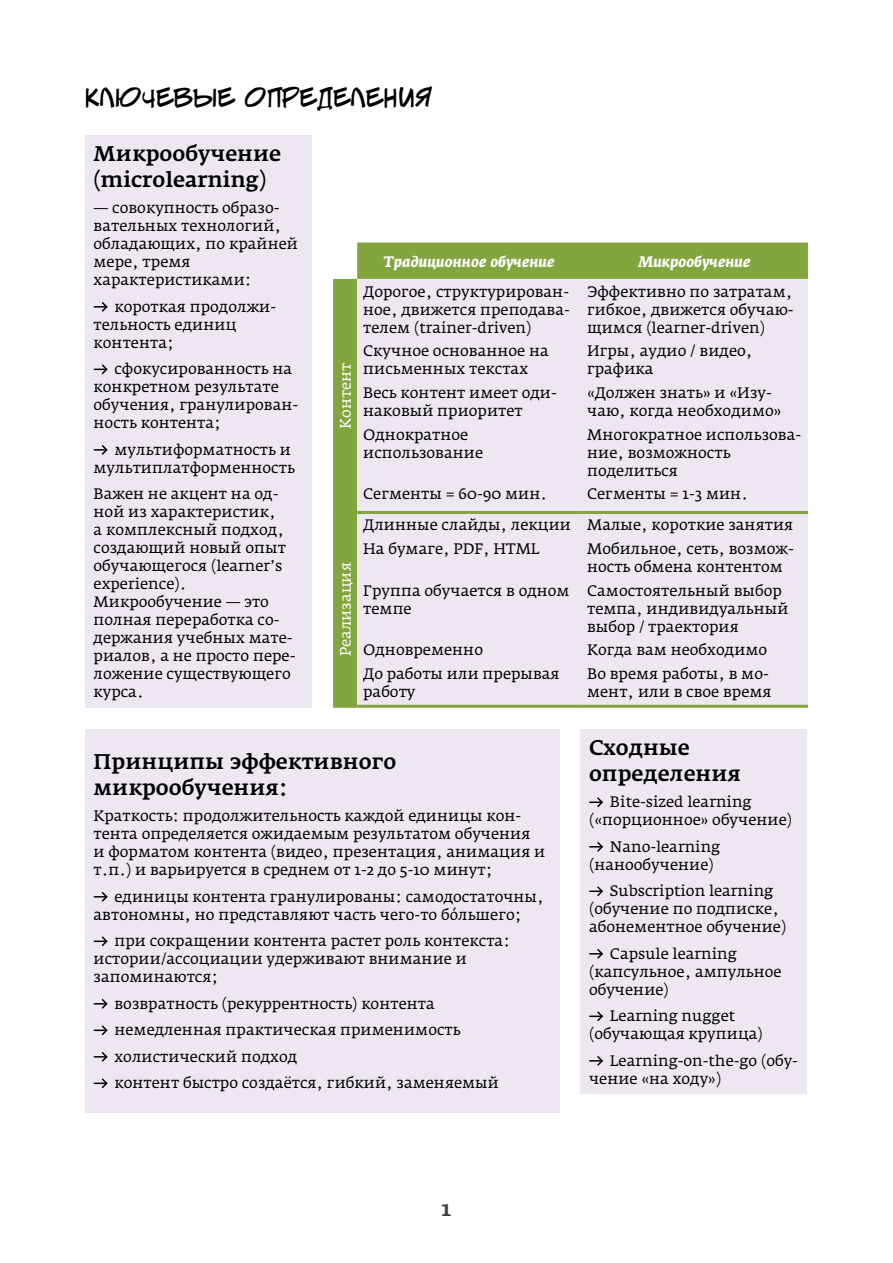
<style>
.page{position:relative;width:893px;height:1263px;background:#fff}
.page>*{position:absolute;margin:0;border:0;box-sizing:border-box;transform-origin:0 0}
.t1{font:24px "BOM Gcom Jeff Campbell";letter-spacing:.01em;color:#000}
.t2{font:500 21px/25.2px "Fedra Serif A Pro";color:#000}
.t3{font:500 21px "Fedra Serif A Pro";color:#3b4044}
.t4{font:15px/18px "Fedra Serif A Pro";color:#000}
.t5{font:italic 700 15px "Fedra Serif A Pro";color:#fff}
.t6{font:15px "Fedra Serif A Pro";color:#fff}
</style>
<div class="page">
<div style="left:85px;top:135px;width:227px;height:572px;background:#ede7f1"></div>
<svg style="left:94px;top:302px;width:14px;height:10px"></svg>
<svg style="left:94px;top:364px;width:14px;height:11px"></svg>
<svg style="left:94px;top:445px;width:14px;height:10px"></svg>
<div style="left:580px;top:729px;width:227px;height:365px;background:#ede7f1"></div>
<svg style="left:590px;top:797px;width:13px;height:10px"></svg>
<svg style="left:590px;top:842px;width:13px;height:10px"></svg>
<svg style="left:590px;top:886px;width:13px;height:10px"></svg>
<svg style="left:590px;top:949px;width:13px;height:10px"></svg>
<svg style="left:590px;top:1011px;width:13px;height:10px"></svg>
<svg style="left:590px;top:1056px;width:13px;height:10px"></svg>
<div style="left:85px;top:729px;width:475px;height:383px;background:#ede7f1"></div>
<svg style="left:94px;top:892px;width:14px;height:10px"></svg>
<svg style="left:94px;top:936px;width:14px;height:11px"></svg>
<svg style="left:94px;top:999px;width:14px;height:10px"></svg>
<svg style="left:94px;top:1025px;width:14px;height:11px"></svg>
<svg style="left:94px;top:1052px;width:14px;height:10px"></svg>
<svg style="left:94px;top:1078px;width:14px;height:11px"></svg>
<svg style="left:333px;top:243px;width:475px;height:462px;background:#87a845"></svg>
<div style="left:357px;top:279px;width:451px;height:426px;background:#ede7f1"></div>
<hr style="left:333px;top:511px;width:24px;height:3px;background:#82a53e">
<hr style="left:357px;top:705px;width:224px;height:3px;background:#82a53e">
<hr style="left:581px;top:705px;width:227px;height:3px;background:#82a53e">
<hr style="left:333px;top:705px;width:24px;height:3px;background:#82a53e">
<hr style="left:357px;top:511px;width:224px;height:3px;background:#82a53e">
<hr style="left:581px;top:511px;width:227px;height:3px;background:#82a53e">
<h1 class="t1" style="left:85px;top:83px;width:349px">Ключевые определения</h1>
<h2 class="t2" style="left:94px;top:141px;width:189px">Микрообучение (microlearning)</h2>
<p class="t4" style="left:94px;top:199px;width:206px">— совокупность образо&shy;вательных технологий, обладающих, по крайней мере, тремя характеристиками:</p>
<p class="t4" style="left:94px;top:297px;width:184px;text-indent:21px">короткая продолжи&shy;тельность единиц контента;</p>
<p class="t4" style="left:94px;top:360px;width:206px;text-indent:21px">сфокусированность на конкретном результате обучения, гранулирован&shy;ность контента;</p>
<p class="t4" style="left:94px;top:440px;width:203px;text-align:right">мультиформатность и мультиплатформенность</p>
<p class="t4" style="left:94px;top:485px;width:203px">Важен не акцент на од&shy;ной из характеристик,<br>а комплексный подход, создающий новый опыт обучающегося (learner’s experience).<br>Микрообучение — это полная переработка со&shy;держания учебных мате&shy;риалов, а не просто пере&shy;ложение существующего курса.</p>
<p class="t6" style="left:336px;top:429px;width:68px;rotate:-90deg">Контент</p>
<p class="t6" style="left:336px;top:656px;width:96px;rotate:-90deg">Реализация</p>
<p class="t5" style="left:384px;top:252px;width:172px">Традиционное обучение</p>
<p class="t5" style="left:638px;top:252px;width:114px">Микрообучение</p>
<p class="t4" style="left:363px;top:282px;width:208px;text-align:justify">Дорогое, структурирован&shy;ное, движется преподава&shy;телем (trainer-driven)</p>
<p class="t4" style="left:587px;top:282px;width:208px;text-align:justify">Эффективно по затратам, гибкое, движется обучаю&shy;щимся (learner-driven)</p>
<p class="t4" style="left:363px;top:342px;width:187px">Скучное основанное на письменных текстах</p>
<p class="t4" style="left:587px;top:342px;width:167px">Игры, аудио / видео, графика</p>
<p class="t4" style="left:363px;top:384px;width:195px">Весь контент имеет оди&shy;наковый приоритет</p>
<p class="t4" style="left:587px;top:384px;width:196px">«Должен знать» и «Изу&shy;чаю, когда необходимо»</p>
<p class="t4" style="left:363px;top:425px;width:121px">Однократное использование</p>
<p class="t4" style="left:587px;top:425px;width:216px">Многократное использова&shy;ние, возможность поделиться</p>
<p class="t4" style="left:363px;top:485px;width:185px">Сегменты = 60-90 мин.</p>
<p class="t4" style="left:587px;top:485px;width:162px">Сегменты = 1-3 мин.</p>
<p class="t4" style="left:363px;top:513px;width:432px;line-height:23.7px">Длинные слайды, лекции Малые, короткие занятия<br>На бумаге, PDF, HTML</p>
<p class="t4" style="left:587px;top:540px;width:208px">Мобильное, сеть, возмож&shy;ность обмена контентом</p>
<p class="t4" style="left:363px;top:581px;width:208px">Группа обучается в одном темпе</p>
<p class="t4" style="left:587px;top:581px;width:203px">Самостоятельный выбор темпа, индивидуальный выбор / траектория</p>
<p class="t4" style="left:363px;top:641px;width:121px">Одновременно</p>
<p class="t4" style="left:587px;top:641px;width:182px">Когда вам необходимо</p>
<p class="t4" style="left:363px;top:665px;width:198px">До работы или прерывая работу</p>
<p class="t4" style="left:587px;top:665px;width:186px">Во время работы, в мо&shy;мент, или в свое время</p>
<h2 class="t2" style="left:94px;top:749px;width:304px">Принципы эффективного микрообучения:</h2>
<p class="t4" style="left:94px;top:807px;width:453px">Краткость: продолжительность каждой единицы кон&shy;тента определяется ожидаемым результатом обучения и форматом контента (видео, презентация, анимация и т.п.) и варьируется в среднем от 1-2 до 5-10 минут;</p>
<p class="t4" style="left:94px;top:887px;width:452px;text-indent:21px">единицы контента гранулированы: самодостаточны, автономны, но представляют часть чего-то бόльшего;</p>
<p class="t4" style="left:94px;top:932px;width:418px;text-indent:21px">при сокращении контента растет роль контекста: истории/ассоциации удерживают внимание и запоминаются;</p>
<p class="t4" style="left:114px;top:990px;width:386px;line-height:26.5px">возвратность (рекуррентность) контента немедленная практическая применимость холистический подход<br>контент быстро создаётся, гибкий, заменяемый</p>
<h2 class="t2" style="left:589px;top:735px;width:154px">Сходные определения</h2>
<p class="t4" style="left:589px;top:793px;width:205px;text-indent:21px">Bite-sized learning («порционное» обучение)</p>
<p class="t4" style="left:589px;top:837px;width:133px;text-indent:21px">Nano-learning (нанообучение)</p>
<p class="t4" style="left:589px;top:882px;width:199px;text-align:center">Subscription learning (обучение по подписке, абонементное обучение)</p>
<p class="t4" style="left:589px;top:944px;width:194px;text-indent:21px">Capsule learning (капсульное, ампульное обучение)</p>
<p class="t4" style="left:589px;top:1007px;width:175px;text-align:center">Learning nugget (обучающая крупица)</p>
<p class="t4" style="left:589px;top:1051px;width:210px;text-indent:21px">Learning-on-the-go (обу&shy;чение «на ходу»)</p>
<h2 class="t3" style="left:442px;top:1195px;width:11px">1</h2>
</div>
